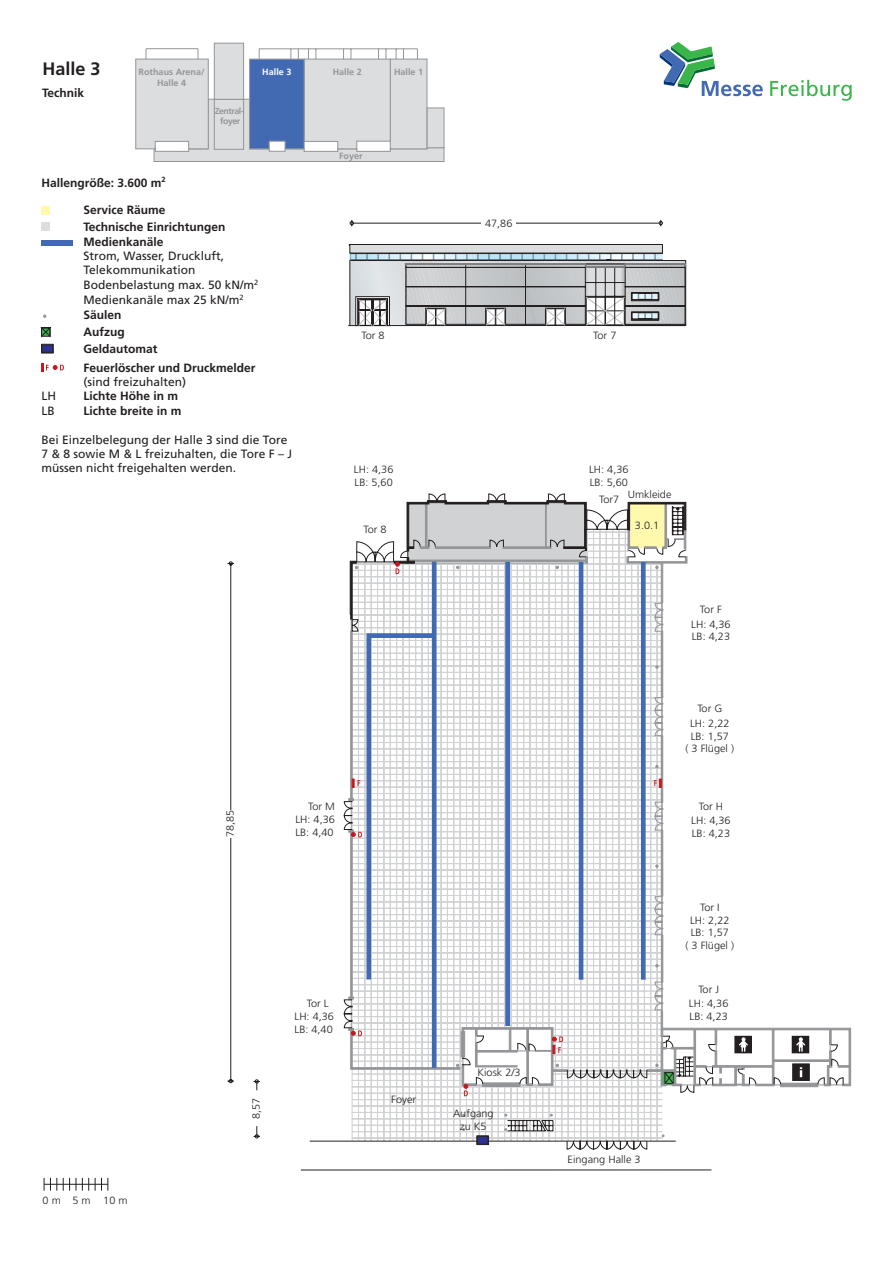
<style>
.page{position:relative;width:893px;height:1263px;background:#fff}
.page>*{position:absolute;margin:0;border:0;box-sizing:border-box;transform-origin:0 0}
.t1{font:700 18px "Frutiger";color:#231f20}
.t2{font:12px/14.9px "Frutiger";color:#231f20}
.t3{font:700 12px/16.8px "Frutiger";color:#231f20}
.t4{font:300 10.5px/12.6px "Frutiger";color:#231f20;scale:1.04 1}
.t5{font:700 9px/10.8px "Frutiger";color:#939598;text-align:center}
.t6{font:700 9px "Frutiger";color:#fff}
.t7{font:700 8.7px/10.5px "Frutiger";letter-spacing:-.05em;color:#939598;text-align:center}
.t8{font:700 8.4px "Frutiger";color:#c8161d;scale:.8 1}
.s1{font-weight:700}
</style>
<div class="page">
<hr style="left:310px;top:1141px;width:366px;height:1px;background:#231f20">
<hr style="left:301px;top:1170px;width:410px;height:1px;background:#231f20">
<div style="left:42px;top:206px;width:8px;height:8px;background:#fff9ad"></div>
<div style="left:42px;top:222px;width:8px;height:9px;background:#dcddde"></div>
<div style="left:42px;top:240px;width:31px;height:6px;background:#426ab3"></div>
<svg style="left:41px;top:327px;width:10px;height:10px"></svg>
<div style="left:41px;top:344px;width:13px;height:9px;border:1px solid #231f20"></div>
<div style="left:42px;top:345px;width:11px;height:8px;background:#2e3092;border:1px solid #231f20"></div>
<svg style="left:41px;top:363px;width:23px;height:9px"></svg>
<hr style="left:352px;top:223px;width:307px;height:1px;background:#231f20">
<div style="left:481px;top:218px;width:35px;height:13px;background:#fff"></div>
<svg style="left:350px;top:220px;width:4px;height:6px"></svg>
<svg style="left:659px;top:220px;width:4px;height:6px"></svg>
<hr style="left:257px;top:1082px;width:1px;height:54px;background:#231f20">
<svg style="left:254px;top:1135px;width:6px;height:3px"></svg>
<svg style="left:253px;top:1080px;width:7px;height:3px"></svg>
<div style="left:250px;top:1090px;width:15px;height:36px;background:#fff"></div>
<hr style="left:230px;top:563px;width:1px;height:518px;background:#231f20">
<svg style="left:227px;top:562px;width:7px;height:3px"></svg>
<svg style="left:227px;top:1079px;width:7px;height:4px"></svg>
<div style="left:225px;top:810px;width:12px;height:27px;background:#fff"></div>
<svg style="left:349px;top:500px;width:502px;height:641px"></svg>
<div style="left:357px;top:523px;width:36px;height:15px;background:#fff"></div>
<div style="left:591px;top:493px;width:36px;height:15px;background:#fff"></div>
<svg style="left:349px;top:244px;width:337px;height:82px;background:#b2b5b7"></svg>
<svg style="left:660px;top:42px;width:103px;height:54px"></svg>
<svg style="left:770px;top:80px;width:81px;height:21px"></svg>
<div style="left:214px;top:43px;width:30px;height:57px;background:#dcddde;border:1px solid #939598"></div>
<hr style="left:146px;top:48px;width:52px;height:1px;background:#939598">
<hr style="left:259px;top:48px;width:158px;height:1px;background:#939598">
<svg style="left:135px;top:49px;width:310px;height:113px"></svg>
<hr style="left:44px;top:1184px;width:64px;height:1px;background:#231f20">
<svg style="left:44px;top:1178px;width:7px;height:13px"></svg>
<svg style="left:57px;top:1178px;width:13px;height:13px"></svg>
<svg style="left:76px;top:1178px;width:13px;height:13px"></svg>
<svg style="left:95px;top:1178px;width:13px;height:13px"></svg>
<h1 class="t1" style="left:43px;top:61px;width:60px">Halle 3</h1>
<p class="t6" style="left:262px;top:68px;width:31px">Halle 3</p>
<p class="t5" style="left:333px;top:67px;width:31px">Halle 2</p>
<p class="t5" style="left:394px;top:67px;width:31px">Halle 1</p>
<p class="t7" style="left:215px;top:106px;width:30px">Zentral&shy;foyer</p>
<p class="t5" style="left:339px;top:151px;width:25px">Foyer</p>
<p class="t5" style="left:139px;top:67px;width:67px">Rothaus Arena/<br>Halle 4</p>
<p class="t3" style="left:42px;top:85px;width:44px">Technik</p>
<p class="t3" style="left:42px;top:175px;width:126px">Hallengröße: 3.600 m<sup>2</sup></p>
<p class="t3" style="left:84px;top:203px;width:144px">Service Räume<br>Technische Einrichtungen</p>
<p class="t3" style="left:84px;top:234px;width:82px">Medienkanäle</p>
<p class="t2" style="left:84px;top:249px;width:176px">Strom, Wasser, Druckluft,<br>Telekommunikation<br>Bodenbelastung max. 50 kN/m<sup>2<br></sup>Medienkanäle max 25 kN/m<sup>2<br></sup><span class="s1">Säulen</span></p>
<p class="t3" style="left:84px;top:325px;width:76px">Aufzug<br>Geldautomat</p>
<p class="t3" style="left:84px;top:360px;width:174px">Feuerlöscher und Druckmelder</p>
<p class="t2" style="left:84px;top:375px;width:104px">(sind freizuhalten)</p>
<p class="t2" style="left:42px;top:390px;width:16px">LH</p>
<p class="t3" style="left:84px;top:389px;width:96px">Lichte Höhe in m</p>
<p class="t2" style="left:42px;top:404px;width:15px">LB</p>
<p class="t3" style="left:84px;top:403px;width:100px">Lichte breite in m</p>
<p class="t2" style="left:42px;top:433px;width:252px;line-height:14.4px">Bei Einzelbelegung der Halle 3 sind die Tore<br>7 &amp; 8 sowie M &amp; L freizuhalten, die Tore F – J müssen nicht freigehalten werden.</p>
<p class="t4" style="left:485px;top:218px;width:28px">47,86</p>
<p class="t4" style="left:361px;top:330px;width:24px">Tor 8</p>
<p class="t4" style="left:593px;top:330px;width:24px">Tor 7</p>
<p class="t4" style="left:354px;top:464px;width:39px">LH: 4,36<br>LB: 5,60</p>
<p class="t4" style="left:589px;top:464px;width:39px">LH: 4,36<br>LB: 5,60</p>
<p class="t4" style="left:363px;top:524px;width:24px">Tor 8</p>
<p class="t4" style="left:599px;top:494px;width:21px">Tor7</p>
<p class="t4" style="left:628px;top:489px;width:44px">Umkleide</p>
<p class="t4" style="left:635px;top:520px;width:25px">3.0.1</p>
<p class="t4" style="left:43px;top:1195px;width:83px">0 m5 m10 m</p>
<p class="t4" style="left:225px;top:837px;width:28px;rotate:-90deg">78,85</p>
<p class="t4" style="left:251px;top:1119px;width:22px;rotate:-90deg">8,57</p>
<p class="t4" style="left:700px;top:604px;width:23px">Tor F</p>
<p class="t4" style="left:691px;top:618px;width:39px">LH: 4,36<br>LB: 4,23</p>
<p class="t4" style="left:697px;top:703px;width:25px">Tor G</p>
<p class="t4" style="left:685px;top:718px;width:48px;text-align:center">LH: 2,22<br>LB: 1,57<br>( 3 Flügel )</p>
<p class="t8" style="left:357px;top:780px;width:6px">F</p>
<p class="t8" style="left:654px;top:780px;width:6px">F</p>
<p class="t4" style="left:308px;top:801px;width:27px">Tor M</p>
<p class="t4" style="left:699px;top:801px;width:25px">Tor H</p>
<p class="t4" style="left:295px;top:814px;width:39px">LH: 4,36<br>LB: 4,40</p>
<p class="t4" style="left:691px;top:815px;width:39px">LH: 4,36<br>LB: 4,23</p>
<p class="t4" style="left:700px;top:902px;width:20px">Tor I</p>
<p class="t4" style="left:685px;top:915px;width:48px;text-align:center">LH: 2,22<br>LB: 1,57<br>( 3 Flügel )</p>
<p class="t4" style="left:698px;top:984px;width:21px">Tor J</p>
<p class="t4" style="left:307px;top:998px;width:23px">Tor L</p>
<p class="t4" style="left:294px;top:1011px;width:39px">LH: 4,36<br>LB: 4,40</p>
<p class="t4" style="left:689px;top:998px;width:39px">LH: 4,36<br>LB: 4,23</p>
<p class="t8" style="left:558px;top:1046px;width:6px">F</p>
<p class="t4" style="left:477px;top:1067px;width:43px">Kiosk 2/3</p>
<p class="t4" style="left:391px;top:1093px;width:25px">Foyer</p>
<p class="t4" style="left:453px;top:1108px;width:41px;text-align:center">Aufgang zu K5</p>
<p class="t4" style="left:568px;top:1154px;width:72px">Eingang Halle 3</p>
</div>
